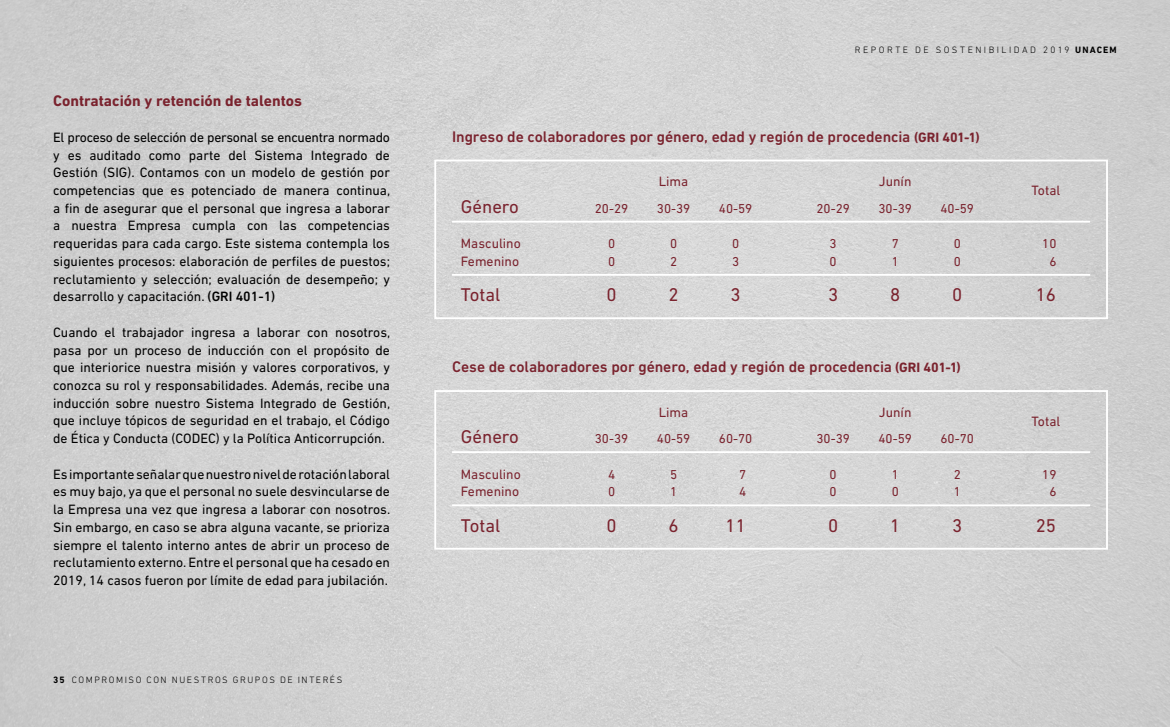
<style>
.page{position:relative;width:1170px;height:727px;background:#fff}
.page>*{position:absolute;margin:0;border:0;box-sizing:border-box;transform-origin:0 0}
.t1{font:18.75px "DIN Next LT Pro";color:#7a232e}
.t2{font:500 15.62px "DIN Next LT Pro";letter-spacing:-.01em;color:#7a232e}
.t3{font:700 15.62px "DIN Next LT Pro";color:#7a232e}
.t4{font:13.75px/17.8px "DIN Next LT Pro";color:#000;text-align:justify}
.t5{font:13.75px/17.8px "DIN Next LT Pro";color:#7a232e}
.t6{font:700 13.75px "DIN Next LT Pro";letter-spacing:-.02em;color:#7a232e}
.t7{font:500 13.75px "DIN Next LT Pro";color:#000}
.t8{font:13.12px/17.8px "DIN Next LT Pro";color:#7a232e}
.t9{font:300 9.38px "DIN Next LT Pro";letter-spacing:.18em;color:#000}
.t10{font:300 9.38px "DIN Next LT Pro";letter-spacing:.265em;color:#000}
.s1{font-weight:500}
.s2{font-weight:700}
.s3{font-weight:700;font-size:13.75px}
</style>
<div class="page">
<img style="left:0;top:0;width:1169px;height:726px">
<div style="left:434px;top:159px;width:673px;height:160px;border:2px solid #fff"></div>
<div style="left:434px;top:390px;width:673px;height:159px;border:2px solid #fff"></div>
<hr style="left:452px;top:221px;width:638px;height:1px;background:#fff">
<hr style="left:452px;top:451px;width:638px;height:2px;background:#fff">
<hr style="left:452px;top:274px;width:638px;height:2px;background:#fff">
<hr style="left:452px;top:504px;width:638px;height:2px;background:#fff">
<p class="t3" style="left:53px;top:92px;width:250px">Contratación y retención de talentos</p>
<p class="t4" style="left:53px;top:128px;width:338px">El proceso de selección de personal se encuentra normado y es auditado como parte del Sistema I ntegrado de Gestión (SIG). Contamos con un modelo de gestión por competencias que es potenciado de manera continua, a fin de asegurar que el personal que ingresa a laborar a nuestra Empresa cumpla con las competencias requeridas para cada cargo. Este sistema contempla los siguientes procesos: elaboración de perfiles de puestos; reclutamiento y selección; evaluación de desempeño; y desarrollo y capacitación. <span class="s1">(GRI</span></p>
<p class="t7" style="left:236px;top:288px;width:41px">401-1)</p>
<p class="t4" style="left:53px;top:323px;width:338px">Cuando el trabajador ingresa a laborar con nosotros, pasa por un proceso de inducción con el propósito de que interiorice nuestra misión y valores corporativos, y conozca su rol y responsabilidades. Además, recibe una inducción sobre nuestro Sistema I ntegrado de Gestión, que incluye tópicos de seguridad en el trabajo, el Código de Ética y Conducta (CODEC) y la Política Anticorrupción.</p>
<p class="t4" style="left:53px;top:465px;width:338px">Es importante señalar que nuestro nivel de rotación laboral es muy bajo, ya que el personal no suele desvincularse de la Empresa una vez que ingresa a laborar con nosotros.<br>Sin embargo, en caso se abra alguna vacante, se prioriza siempre el talento interno antes de abrir un proceso de reclutamiento externo. Entre el personal que ha cesado en 2019, 14 casos fueron por límite de edad para jubilación.</p>
<p class="t9" style="left:53px;top:674px;width:291px"><span class="s2">35</span> COMPROMISO CON NUESTROS GRUPOS DE INTERÉS</p>
<p class="t10" style="left:854px;top:45px;width:263px">REPORTE DE SOSTENIBILIDAD 2019 <span class="s2">unacem</span></p>
<p class="t2" style="left:452px;top:127px;width:474px">Ingreso de colaboradores por género, edad y región de procedencia <span class="s3">(GRI</span></p>
<p class="t6" style="left:942px;top:129px;width:39px">401-1)</p>
<h1 class="t1" style="left:461px;top:195px;width:60px">Género</h1>
<p class="t5" style="left:461px;top:234px;width:61px">Masculino<br>Femenino</p>
<h1 class="t1" style="left:461px;top:284px;width:41px">Total</h1>
<p class="t8" style="left:594px;top:199px;width:35px">20-29</p>
<p class="t8" style="left:608px;top:235px;width:9px">0<br>0</p>
<h1 class="t1" style="left:606px;top:284px;width:12px">0</h1>
<p class="t5" style="left:658px;top:172px;width:31px">Lima</p>
<p class="t5" style="left:878px;top:172px;width:34px">Junín</p>
<p class="t8" style="left:657px;top:199px;width:35px">30-39</p>
<p class="t8" style="left:670px;top:235px;width:9px">0<br>2</p>
<h1 class="t1" style="left:668px;top:284px;width:12px">2</h1>
<p class="t8" style="left:719px;top:199px;width:35px">40-59</p>
<p class="t8" style="left:732px;top:235px;width:9px">0<br>3</p>
<h1 class="t1" style="left:730px;top:284px;width:12px">3</h1>
<p class="t8" style="left:816px;top:199px;width:35px">20-29</p>
<p class="t8" style="left:829px;top:235px;width:9px">3<br>0</p>
<h1 class="t1" style="left:828px;top:284px;width:12px">3</h1>
<p class="t8" style="left:878px;top:199px;width:35px">30-39</p>
<p class="t8" style="left:891px;top:235px;width:9px">7<br>1</p>
<h1 class="t1" style="left:890px;top:284px;width:12px">8</h1>
<p class="t8" style="left:940px;top:199px;width:35px">40-59</p>
<p class="t8" style="left:953px;top:235px;width:9px">0<br>0</p>
<h1 class="t1" style="left:952px;top:284px;width:12px">0</h1>
<p class="t2" style="left:452px;top:358px;width:455px">Cese de colaboradores por género, edad y región de procedencia <span class="s3">(GRI</span></p>
<p class="t6" style="left:923px;top:359px;width:39px">401-1)</p>
<h1 class="t1" style="left:461px;top:426px;width:60px">Género</h1>
<p class="t5" style="left:461px;top:465px;width:61px">Masculino<br>Femenino</p>
<h1 class="t1" style="left:461px;top:514px;width:41px">Total</h1>
<p class="t8" style="left:594px;top:429px;width:35px">30-39</p>
<p class="t8" style="left:608px;top:465px;width:9px">4<br>0</p>
<h1 class="t1" style="left:606px;top:514px;width:12px">0</h1>
<p class="t5" style="left:658px;top:403px;width:31px">Lima</p>
<p class="t5" style="left:878px;top:403px;width:34px">Junín</p>
<p class="t8" style="left:657px;top:429px;width:35px">40-59</p>
<p class="t8" style="left:670px;top:465px;width:9px">5<br>1</p>
<h1 class="t1" style="left:668px;top:514px;width:12px">6</h1>
<p class="t8" style="left:719px;top:429px;width:35px">60-70</p>
<p class="t8" style="left:739px;top:465px;width:9px">7<br>4</p>
<h1 class="t1" style="left:725px;top:514px;width:22px">11</h1>
<p class="t8" style="left:816px;top:429px;width:35px">30-39</p>
<p class="t8" style="left:829px;top:465px;width:9px">0<br>0</p>
<h1 class="t1" style="left:828px;top:514px;width:12px">0</h1>
<p class="t8" style="left:878px;top:429px;width:35px">40-59</p>
<p class="t8" style="left:891px;top:465px;width:9px">1<br>0</p>
<h1 class="t1" style="left:890px;top:514px;width:12px">1</h1>
<p class="t8" style="left:940px;top:429px;width:35px">60-70</p>
<p class="t8" style="left:953px;top:465px;width:9px">2<br>1</p>
<h1 class="t1" style="left:952px;top:514px;width:12px">3</h1>
<p class="t5" style="left:1031px;top:181px;width:30px">Total</p>
<p class="t8" style="left:1042px;top:235px;width:16px;text-align:center">10<br>6</p>
<h1 class="t1" style="left:1035px;top:284px;width:22px">16</h1>
<p class="t5" style="left:1031px;top:411px;width:30px">Total</p>
<p class="t8" style="left:1042px;top:465px;width:16px;text-align:center">19<br>6</p>
<h1 class="t1" style="left:1035px;top:514px;width:22px">25</h1>
</div>
